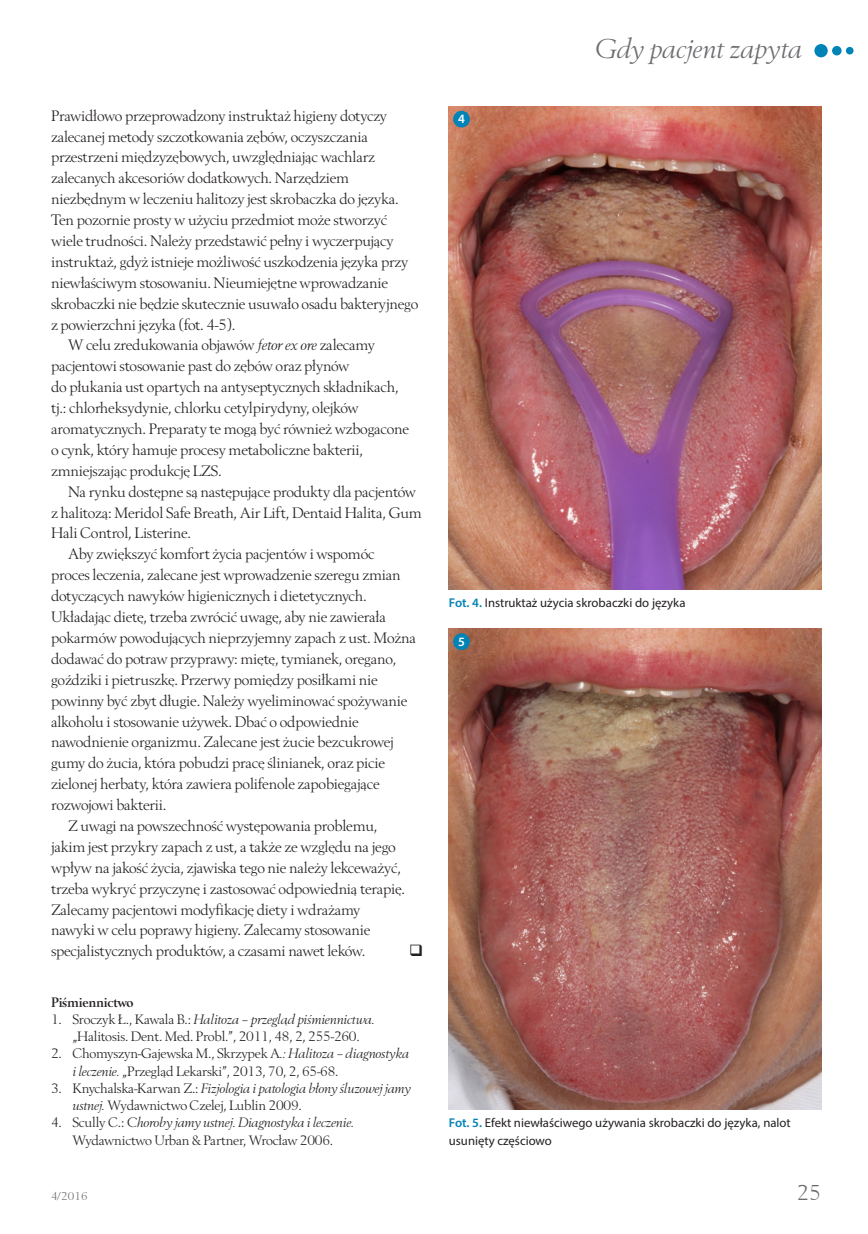
<style>
.page{position:relative;width:868px;height:1234px;background:#fff}
.page>*{position:absolute;margin:0;border:0;box-sizing:border-box;transform-origin:0 0}
.t1{font:italic 28.5px "Berling TCE";color:#6c6d70}
.t2{font:22.5px "Berling TCE";color:#6c6d70}
.tekst{font:15.75px/20.9px "Berling TCE";letter-spacing:-.015em;color:#231f20}
.pismiennictwo{font:14.25px/17.2px "Berling TCE";letter-spacing:-.015em;color:#231f20;text-align:center}
.pismiennictwo-2{font:700 14.25px "Berling TCE";letter-spacing:-.015em;color:#231f20}
.podpis{font:12.75px/17.2px "Myriad Pro";color:#231f20}
.podpis-2{font:600 12.75px "Myriad Pro";color:#fff}
.t3{font:11.7px "Berling TCE";color:#6c6d70}
.s1{font-style:italic}
.s2{font-weight:600;color:#0083b6}
</style>
<div class="page">
<div style="left:832px;top:46px;width:9px;height:9px;background:#0083b6;border-radius:50%"></div>
<div style="left:845px;top:47px;width:8px;height:7px;background:#0083b6;border-radius:50%"></div>
<div style="left:814px;top:44px;width:13px;height:13px;background:#0083b6;border-radius:50%"></div>
<img style="left:449px;top:628px;width:372px;height:481px">
<img style="left:449px;top:106px;width:372px;height:483px">
<div style="left:453px;top:111px;width:17px;height:16px;background:#0083b6;border-radius:50%"></div>
<div style="left:453px;top:633px;width:17px;height:17px;background:#0083b6;border-radius:50%"></div>
<p class="tekst" style="left:51px;top:105px;width:369px">Prawidłowo przeprowadzony instruktaż higieny dotyczy zalecanej metody szczotkowania zębów, oczyszczania przestrzeni międzyzębowych, uwzględniając wachlarz zalecanych akcesoriów dodatkowych. Narzędziem niezbędnym w leczeniu halitozy jest skrobaczka do języka.<br>Ten pozornie prosty w użyciu przedmiot może stworzyć wiele trudności. Należy przedstawić pełny i wyczerpujący instruktaż, gdyż istnieje możliwość uszkodzenia języka przy niewłaściwym stosowaniu. Nieumiejętne wprowadzanie skrobaczki nie będzie skutecznie usuwało osadu bakteryjnego z powierzchni języka (fot. 4-5).</p>
<p class="tekst" style="left:51px;top:335px;width:359px;text-indent:17px">W celu zredukowania objawów <span class="s1">fetor ex ore</span> zalecamy pacjentowi stosowanie past do zębów oraz płynów<br>do płukania ust opartych na antyseptycznych składnikach, tj.: chlorheksydynie, chlorku cetylpirydyny, olejków aromatycznych. Preparaty te mogą być również wzbogacone o cynk, który hamuje procesy metaboliczne bakterii, zmniejszając produkcję LZS.</p>
<p class="tekst" style="left:51px;top:481px;width:372px;text-indent:17px">Na rynku dostępne są następujące produkty dla pacjentów z halitozą: Meridol Safe Breath, Air Lift, Dentaid Halita, Gum<br>Hali Control, Listerine.</p>
<p class="tekst" style="left:51px;top:544px;width:366px;text-indent:17px">Aby zwiększyć komfort życia pacjentów i wspomóc proces leczenia, zalecane jest wprowadzenie szeregu zmian dotyczących nawyków higienicznych i dietetycznych.<br>Układając dietę, trzeba zwrócić uwagę, aby nie zawierała pokarmów powodujących nieprzyjemny zapach z ust. Można dodawać do potraw przyprawy: miętę, tymianek, oregano, goździki i pietruszkę. Przerwy pomiędzy posiłkami nie powinny być zbyt długie. Należy wyeliminować spożywanie alkoholu i stosowanie używek. Dbać o odpowiednie nawodnienie organizmu. Zalecane jest żucie bezcukrowej gumy do żucia, która pobudzi pracę ślinianek, oraz picie zielonej herbaty, która zawiera polifenole zapobiegające rozwojowi bakterii.</p>
<p class="tekst" style="left:51px;top:815px;width:355px;text-indent:17px">Z uwagi na powszechność występowania problemu, jakim jest przykry zapach z ust, a także ze względu na jego wpływ na jakość życia, zjawiska tego nie należy lekceważyć, trzeba wykryć przyczynę i zastosować odpowiednią terapię.<br>Zalecamy pacjentowi modyfikację diety i wdrażamy nawyki w celu poprawy higieny. Zalecamy stosowanie specjalistycznych produktów, a czasami nawet leków.</p>
<p class="pismiennictwo-2" style="left:51px;top:994px;width:84px">Piśmiennictwo</p>
<p class="pismiennictwo" style="left:51px;top:1010px;width:325px">1. Sroczyk Ł., Kawala B.: <span class="s1">Halitoza – przegląd piśmiennictwa. </span>„Halitosis. Dent. Med. Probl.”, 2011, 48, 2, 255-260.</p>
<p class="pismiennictwo" style="left:72px;top:1045px;width:338px;text-align:left;text-indent:-21px">2. Chomyszyn-Gajewska M., Skrzypek A<span class="s1">.: Halitoza – diagnostyka i leczenie.</span> „Przegląd Lekarski”, 2013, 70, 2, 65-68.</p>
<p class="pismiennictwo" style="left:72px;top:1079px;width:340px;text-align:left;text-indent:-21px">3. Knychalska-Karwan Z.: <span class="s1">Fizjologia i patologia błony śluzowej jamy ustnej.</span> Wydawnictwo Czelej, Lublin 2009.</p>
<p class="pismiennictwo" style="left:51px;top:1114px;width:304px">4. Scully C.: <span class="s1">Choroby jamy ustnej. Diagnostyka i leczenie.<br></span>Wydawnictwo Urban &amp; Partner, Wrocław 2006.</p>
<p class="podpis-2" style="left:458px;top:111px;width:8px">4</p>
<h1 class="t1" style="left:594px;top:34px;width:209px">Gdy pacjent zapyta</h1>
<p class="podpis" style="left:449px;top:594px;width:238px"><span class="s2">Fot. 4.</span> Instruktaż użycia skrobaczki do języka</p>
<p class="podpis-2" style="left:458px;top:633px;width:8px">5</p>
<p class="podpis" style="left:449px;top:1113px;width:343px"><span class="s2">Fot. 5.</span> Efekt niewłaściwego używania skrobaczki do języka, nalot usunięty częściowo</p>
<p class="t3" style="left:51px;top:1189px;width:38px">4/2016</p>
<h2 class="t2" style="left:796px;top:1180px;width:26px">25</h2>
</div>
